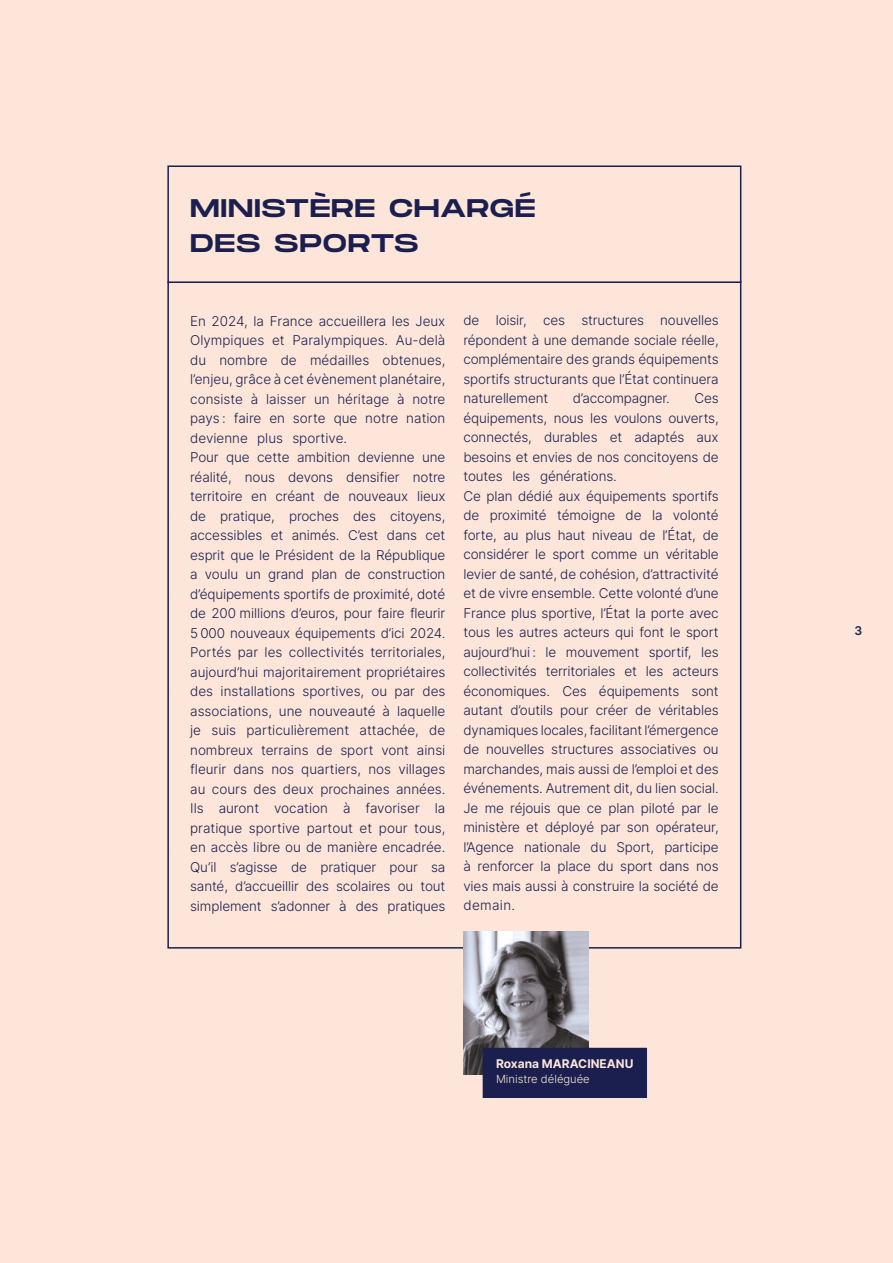
<style>
.page{position:relative;width:893px;height:1263px;background:#fde6d9}
.page>*{position:absolute;margin:0;border:0;box-sizing:border-box;transform-origin:0 0}
.t1{font:25.5px/34.5px "Monument Extended";letter-spacing:.025em;color:#1a1f4f}
.t2{font:300 13.5px/19.5px "Inter";letter-spacing:-.01em;color:#1a1f4f}
.t3{font:600 12.15px "Inter";color:#1a1f4f}
.t4{font:700 12px "Inter";color:#fde6d9}
.t5{font:300 11.25px "Inter";color:#fde6d9}
</style>
<div class="page">
<div style="left:167px;top:165px;width:574px;height:118px;border:2px solid #1a1f4f"></div>
<img style="left:463px;top:931px;width:125px;height:143px">
<div style="left:483px;top:1048px;width:163px;height:49px;background:#1a1f4f"></div>
<h1 class="t1" style="left:190px;top:190px;width:347px">MINISTÈRE CHARGÉ<br>DES SPORTS</h1>
<p class="t2" style="left:190px;top:311px;width:257px">En 2024, la France accueillera les Jeux Olympiques et Paralympiques. Au-delà du nombre de médailles obtenues, l’enjeu, grâce à cet évènement planétaire, consiste à laisser un héritage à notre pays : faire en sorte que notre nation devienne plus sportive.<br>Pour que cette ambition devienne une réalité, nous devons densifier notre territoire en créant de nouveaux lieux de pratique, proches des citoyens, accessibles et animés. C’est dans cet esprit que le Président de la République a voulu un grand plan de construction d’équipements sportifs de proximité, doté de 200 millions d’euros, pour faire fleurir 5 000 nouveaux équipements d’ici 2024.<br>Portés par les collectivités territoriales, aujourd’hui majoritairement propriétaires des installations sportives, ou par des associations, une nouveauté à laquelle je suis particulièrement attachée, de nombreux terrains de sport vont ainsi fleurir dans nos quartiers, nos villages au cours des deux prochaines années.<br>Ils auront vocation à favoriser la pratique sportive partout et pour tous, en accès libre ou de manière encadrée.<br>Qu’il s’agisse de pratiquer pour sa santé, d’accueillir des scolaires ou tout simplement s’adonner à des pratiques</p>
<p class="t2" style="left:463px;top:310px;width:257px;text-align:justify">de loisir, ces structures nouvelles répondent à une demande sociale réelle, complémentaire des grands équipements sportifs structurants que l’État continuera naturellement</p>
<p class="t2" style="left:463px;top:388px;width:257px;text-indent:231px">Ces équipements, nous les voulons ouverts, connectés, durables et adaptés aux besoins et envies de nos concitoyens de toutes les générations.<br>Ce plan dédié aux équipements sportifs de proximité témoigne de la volonté forte, au plus haut niveau de l’État, de considérer le sport comme un véritable levier de santé, de cohésion, d’attractivité et de vivre ensemble. Cette volonté d’une France plus sportive, l’État la porte avec tous les autres acteurs qui font le sport aujourd’hui : le mouvement sportif, les collectivités territoriales et les acteurs économiques. Ces équipements sont autant d’outils pour créer de véritables dynamiques locales, facilitant l’émergence de nouvelles structures associatives ou marchandes, mais aussi de l’emploi et des événements. Autrement dit, du lien social.<br>Je me réjouis que ce plan piloté par le ministère et déployé par son opérateur, l’Agence nationale du Sport, participe à renforcer la place du sport dans nos vies mais aussi à construire la société de demain.</p>
<p class="t2" style="left:573px;top:388px;width:99px">d’accompagner.</p>
<p class="t4" style="left:496px;top:1055px;width:139px">Roxana MARACINEANU</p>
<p class="t5" style="left:496px;top:1071px;width:95px">Ministre déléguée</p>
<p class="t3" style="left:854px;top:622px;width:9px">3</p>
</div>
